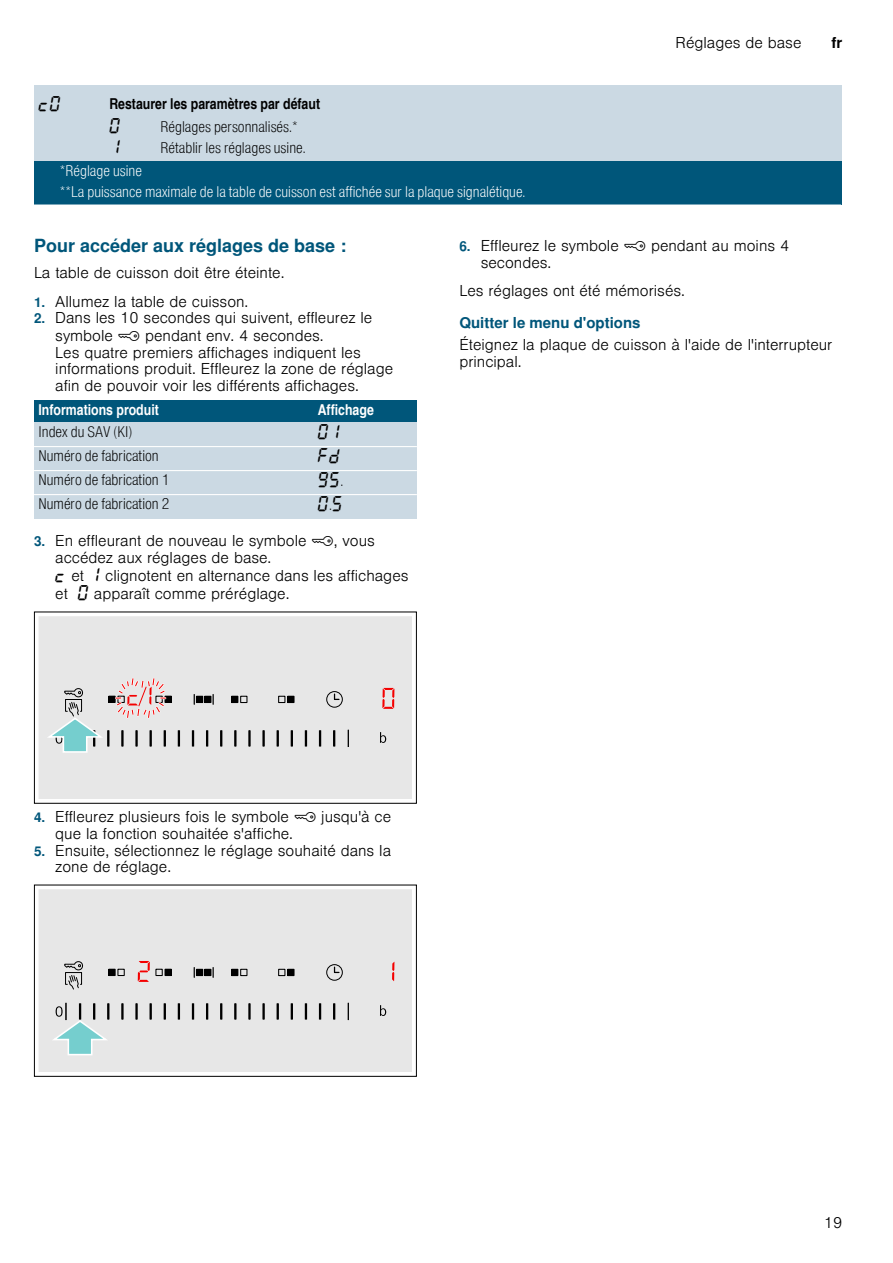
<style>
.page{position:relative;width:893px;height:1263px;background:#fff}
.page>*{position:absolute;margin:0;border:0;box-sizing:border-box;transform-origin:0 0}
.t1{font:700 18px "Nimbus San L";color:#00567a}
.t2{font:16.5px "BSH Symb All";color:#000}
.t3{font:300 15px/17px "Nimbus San L";color:#000}
.t4{font:15px "Nimbus San L Lig Con";color:#000}
.t5{font:15px/21px "Nimbus San L Lig Con";color:#fff}
.t6{font:15px "Nimbus San L Bol Con";color:#000}
.t7{font:15px "Nimbus San L Bol Con";color:#fff}
.t8{font:700 15px "Nimbus San L";color:#00567a}
.t9{font:700 15px "Nimbus San L";color:#000}
.s1{font-weight:700;font-size:13.5px;color:#00567a}
.s2{font-family:"BSH Symb PH1";font-weight:400;font-size:16.5px}
.s3{font-family:"Nimbus San L Lig Con";font-size:15px}
.s4{font-family:"BSH Symb All";font-weight:400;font-size:16.5px}
</style>
<div class="page">
<div style="left:34px;top:85px;width:71px;height:77px;background:#cbd9e3"></div>
<div style="left:105px;top:85px;width:736px;height:32px;background:#cbd9e3"></div>
<div style="left:105px;top:117px;width:736px;height:45px;background:#cbd9e3"></div>
<div style="left:34px;top:162px;width:807px;height:43px;background:#00567a"></div>
<hr style="left:34px;top:204px;width:807px;height:2px;background:#fff">
<div style="left:34px;top:400px;width:279px;height:23px;background:#00567a"></div>
<div style="left:313px;top:400px;width:104px;height:23px;background:#00567a"></div>
<div style="left:34px;top:423px;width:279px;height:24px;background:#cbd9e3"></div>
<div style="left:313px;top:423px;width:104px;height:24px;background:#cbd9e3"></div>
<div style="left:34px;top:447px;width:279px;height:24px;background:#cbd9e3"></div>
<div style="left:313px;top:447px;width:104px;height:24px;background:#cbd9e3"></div>
<div style="left:34px;top:471px;width:279px;height:24px;background:#cbd9e3"></div>
<div style="left:313px;top:471px;width:104px;height:24px;background:#cbd9e3"></div>
<div style="left:34px;top:495px;width:279px;height:24px;background:#cbd9e3"></div>
<div style="left:313px;top:495px;width:104px;height:24px;background:#cbd9e3"></div>
<hr style="left:34px;top:446px;width:383px;height:1px;background:#fff">
<hr style="left:34px;top:470px;width:383px;height:1px;background:#fff">
<hr style="left:34px;top:494px;width:383px;height:1px;background:#fff">
<div style="left:38px;top:616px;width:374px;height:183px;background:#e7e7e7"></div>
<div style="left:34px;top:612px;width:383px;height:192px;border:1px solid #000"></div>
<svg style="left:382px;top:688px;width:15px;height:21px"></svg>
<div style="left:196px;top:696px;width:7px;height:6px;background:#000"></div>
<div style="left:196px;top:696px;width:7px;height:7px;border:1px solid #000"></div>
<svg style="left:205px;top:694px;width:9px;height:10px"></svg>
<div style="left:204px;top:696px;width:7px;height:7px;border:1px solid #000"></div>
<div style="left:326px;top:691px;width:17px;height:17px;border:1px solid #000;border-radius:50%"></div>
<svg style="left:334px;top:694px;width:5px;height:6px"></svg>
<div style="left:287px;top:696px;width:7px;height:7px;border:1px solid #000"></div>
<div style="left:278px;top:696px;width:7px;height:7px;border:1px solid #000"></div>
<div style="left:231px;top:696px;width:7px;height:6px;background:#000"></div>
<div style="left:231px;top:696px;width:7px;height:7px;border:1px solid #000"></div>
<div style="left:240px;top:696px;width:7px;height:7px;border:1px solid #000"></div>
<svg style="left:348px;top:730px;width:1px;height:17px"></svg>
<svg style="left:333px;top:730px;width:2px;height:16px"></svg>
<svg style="left:319px;top:730px;width:2px;height:16px"></svg>
<svg style="left:305px;top:730px;width:2px;height:16px"></svg>
<svg style="left:291px;top:730px;width:2px;height:16px"></svg>
<hr style="left:276px;top:730px;width:3px;height:16px;background:#000">
<hr style="left:262px;top:730px;width:3px;height:16px;background:#000">
<hr style="left:248px;top:730px;width:3px;height:16px;background:#000">
<svg style="left:234px;top:730px;width:2px;height:16px"></svg>
<svg style="left:220px;top:730px;width:2px;height:16px"></svg>
<svg style="left:206px;top:730px;width:2px;height:16px"></svg>
<svg style="left:192px;top:730px;width:2px;height:16px"></svg>
<svg style="left:178px;top:730px;width:2px;height:16px"></svg>
<svg style="left:380px;top:732px;width:6px;height:11px"></svg>
<div style="left:164px;top:696px;width:8px;height:7px;border:1px solid #000"></div>
<svg style="left:44px;top:676px;width:127px;height:77px;background:#d3d4d4"></svg>
<div style="left:38px;top:889px;width:374px;height:183px;background:#e7e7e7"></div>
<div style="left:34px;top:885px;width:383px;height:192px;border:1px solid #000"></div>
<svg style="left:382px;top:961px;width:15px;height:21px"></svg>
<div style="left:196px;top:969px;width:7px;height:6px;background:#000"></div>
<div style="left:196px;top:969px;width:7px;height:7px;border:1px solid #000"></div>
<svg style="left:205px;top:967px;width:9px;height:10px"></svg>
<div style="left:204px;top:969px;width:7px;height:7px;border:1px solid #000"></div>
<div style="left:326px;top:964px;width:17px;height:17px;border:1px solid #000;border-radius:50%"></div>
<svg style="left:334px;top:967px;width:5px;height:6px"></svg>
<svg style="left:64px;top:953px;width:20px;height:36px"></svg>
<div style="left:287px;top:969px;width:7px;height:7px;border:1px solid #000"></div>
<div style="left:278px;top:969px;width:7px;height:7px;border:1px solid #000"></div>
<div style="left:231px;top:969px;width:7px;height:6px;background:#000"></div>
<div style="left:231px;top:969px;width:7px;height:7px;border:1px solid #000"></div>
<div style="left:240px;top:969px;width:7px;height:7px;border:1px solid #000"></div>
<svg style="left:348px;top:1003px;width:1px;height:17px"></svg>
<svg style="left:333px;top:1003px;width:2px;height:16px"></svg>
<svg style="left:319px;top:1003px;width:2px;height:16px"></svg>
<svg style="left:305px;top:1003px;width:2px;height:16px"></svg>
<svg style="left:291px;top:1003px;width:2px;height:16px"></svg>
<hr style="left:276px;top:1003px;width:3px;height:16px;background:#000">
<hr style="left:262px;top:1003px;width:3px;height:16px;background:#000">
<hr style="left:248px;top:1003px;width:3px;height:16px;background:#000">
<svg style="left:234px;top:1003px;width:2px;height:16px"></svg>
<svg style="left:220px;top:1003px;width:2px;height:16px"></svg>
<svg style="left:206px;top:1003px;width:2px;height:16px"></svg>
<svg style="left:192px;top:1003px;width:2px;height:16px"></svg>
<svg style="left:178px;top:1003px;width:2px;height:16px"></svg>
<svg style="left:164px;top:1003px;width:2px;height:16px"></svg>
<hr style="left:149px;top:1003px;width:3px;height:16px;background:#000">
<hr style="left:135px;top:1003px;width:3px;height:16px;background:#000">
<hr style="left:121px;top:1003px;width:3px;height:16px;background:#000">
<svg style="left:380px;top:1005px;width:6px;height:11px"></svg>
<svg style="left:49px;top:1003px;width:62px;height:53px;background:#c4d7d7"></svg>
<div style="left:164px;top:969px;width:8px;height:7px;border:1px solid #000"></div>
<svg style="left:108px;top:950px;width:63px;height:38px;background:#d8d0d0"></svg>
<p class="t2" style="left:39px;top:95px;width:24px">™‹</p>
<p class="t6" style="left:109px;top:94px;width:212px">Restaurer les paramètres par défaut</p>
<p class="t2" style="left:109px;top:117px;width:13px">‹</p>
<p class="t4" style="left:160px;top:117px;width:139px">Réglages personnalisés.*</p>
<p class="t2" style="left:109px;top:138px;width:13px">‚</p>
<p class="t4" style="left:160px;top:138px;width:147px">Rétablir les réglages usine.</p>
<p class="t5" style="left:60px;top:160px;width:467px">*Réglage usine<br>**La puissance maximale de la table de cuisson est affichée sur la plaque signalétique.</p>
<p class="t3" style="left:675px;top:33px;width:127px">Réglages de base</p>
<p class="t9" style="left:831px;top:34px;width:12px">fr</p>
<p class="t1" style="left:34px;top:234px;width:314px">Pour accéder aux réglages de base :</p>
<p class="t3" style="left:34px;top:263px;width:252px">La table de cuisson doit être éteinte.</p>
<p class="t3" style="left:34px;top:291px;width:216px"><span class="s1">1.</span> Allumez la table de cuisson.</p>
<p class="t3" style="left:55px;top:308px;width:339px;text-indent:-21px"><span class="s1">2.</span> Dans les 10 secondes qui suivent, effleurez le symbole <span class="s2">'</span> pendant env. 4 secondes.<br>Les quatre premiers affichages indiquent les informations produit. Effleurez la zone de réglage afin de pouvoir voir les différents affichages.</p>
<p class="t7" style="left:39px;top:400px;width:122px">Informations produit</p>
<p class="t7" style="left:318px;top:400px;width:58px">Affichage</p>
<p class="t4" style="left:39px;top:422px;width:95px">Index du SAV (KI)</p>
<p class="t2" style="left:318px;top:423px;width:24px">‹‚</p>
<p class="t4" style="left:39px;top:446px;width:122px">Numéro de fabrication</p>
<p class="t2" style="left:318px;top:447px;width:24px">”š</p>
<p class="t4" style="left:39px;top:470px;width:132px">Numéro de fabrication 1</p>
<p class="t2" style="left:318px;top:471px;width:27px">Š†<span class="s3">.</span></p>
<p class="t4" style="left:39px;top:494px;width:132px">Numéro de fabrication 2</p>
<p class="t2" style="left:318px;top:495px;width:27px">‹<span class="s3">.</span>†</p>
<p class="t3" style="left:55px;top:531px;width:355px;line-height:17.5px;text-indent:-21px"><span class="s1">3.</span> En effleurant de nouveau le symbole <span class="s2">'</span>, vous accédez aux réglages de base.<br><span class="s4">™</span> et <span class="s4">‚</span> clignotent en alternance dans les affichages et <span class="s4">‹</span> apparaît comme préréglage.</p>
<p class="t3" style="left:480px;top:235px;width:310px;text-indent:-21px"><span class="s1">6.</span> Effleurez le symbole <span class="s2">'</span> pendant au moins 4 secondes.</p>
<p class="t3" style="left:459px;top:281px;width:227px">Les réglages ont été mémorisés.</p>
<p class="t8" style="left:459px;top:313px;width:183px">Quitter le menu d'options</p>
<p class="t3" style="left:459px;top:335px;width:374px;line-height:16.5px">Éteignez la plaque de cuisson à l'aide de l'interrupteur principal.</p>
<p class="t3" style="left:55px;top:807px;width:337px;text-indent:-21px"><span class="s1">4.</span> Effleurez plusieurs fois le symbole <span class="s2">'</span> jusqu'à ce que la fonction souhaitée s'affiche.</p>
<p class="t3" style="left:55px;top:841px;width:337px;line-height:16.5px;text-indent:-21px"><span class="s1">5.</span> Ensuite, sélectionnez le réglage souhaité dans la zone de réglage.</p>
<p class="t3" style="left:824px;top:1213px;width:20px">19</p>
</div>
